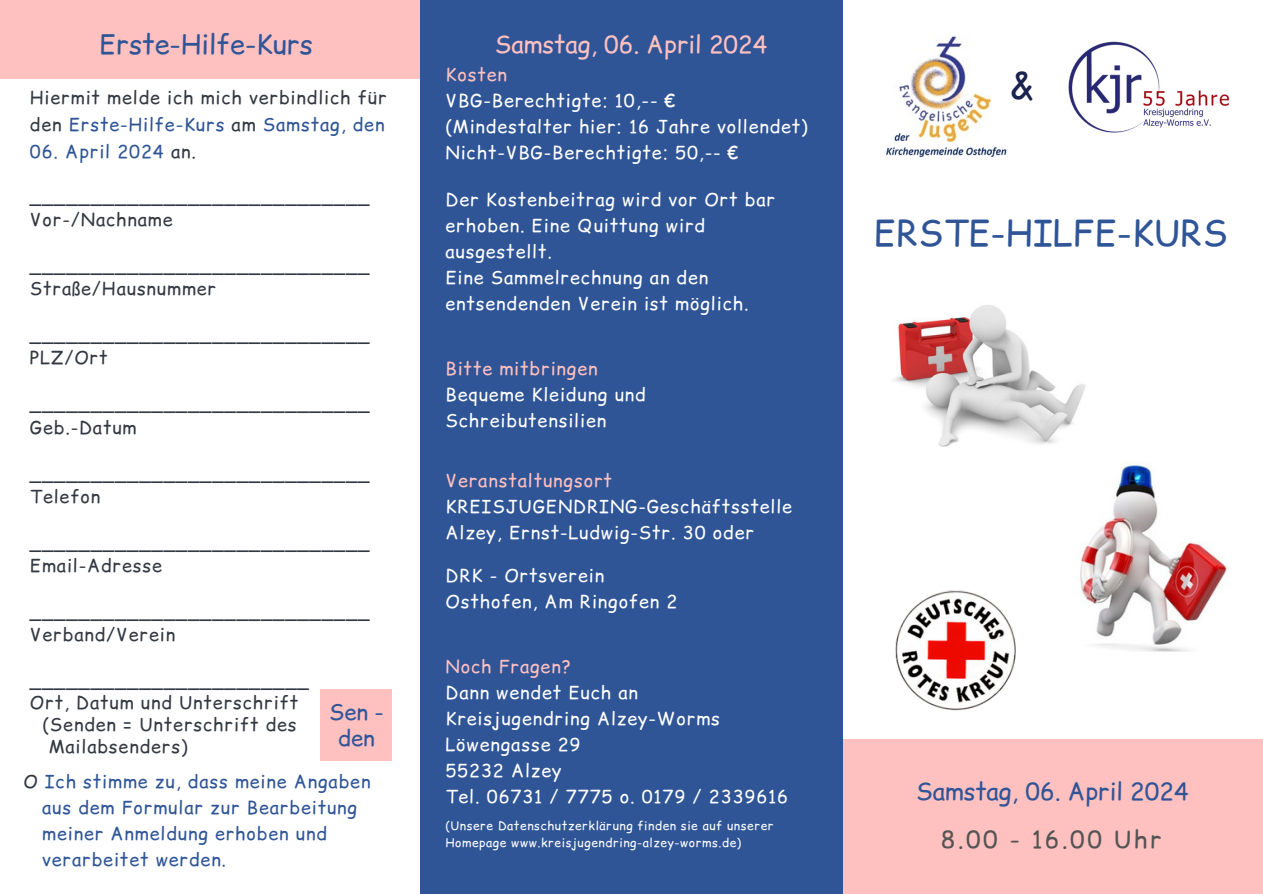
<style>
.page{position:relative;width:1263px;height:894px;background:#fff}
.page>*{position:absolute;margin:0;border:0;box-sizing:border-box;transform-origin:0 0}
.t1{font:36px "Comic Relief";color:#2f5597}
.t2{font:36px "Comic Relief";color:#1a234f}
.t3{font:27px "Comic Relief";color:#2f5597}
.t4{font:24px "Comic Relief";color:#2f5597}
.t5{font:24px "Comic Relief";color:#ffc0c0}
.t6{font:24px "Comic Relief";letter-spacing:.1em;color:#545454}
.t7{font:22.05px "Comic Relief";color:#2f5597}
.t8{font:18px/27px "Comic Relief";letter-spacing:.05em;color:#333942}
.t9{font:18px/26px "Comic Relief";letter-spacing:.05em;color:#fff}
.t10{font:18px "Comic Relief";letter-spacing:.05em;color:#2f5597}
.t11{font:18px "Comic Relief";letter-spacing:.05em;color:#ffc0c0}
.t12{font:12px/17px "Comic Relief";letter-spacing:.05em;color:#fff}
.s1{color:#2f5597}
.s2{color:#333942}
</style>
<div class="page">
<div style="left:0;top:0;width:422px;height:78px;background:#ffc0c0"></div>
<div style="left:839px;top:739px;width:424px;height:154px;background:#ffc0c0"></div>
<div style="left:420px;top:0;width:423px;height:893px;background:#2f5597"></div>
<img style="left:895px;top:590px;width:121px;height:121px">
<img style="left:1080px;top:461px;width:148px;height:190px">
<img style="left:894px;top:305px;width:192px;height:142px">
<div style="left:320px;top:688px;width:72px;height:72px;background:#ffc0c0"></div>
<img style="left:886px;top:36px;width:121px;height:121px">
<img style="left:1068px;top:41px;width:162px;height:92px">
<p class="t3" style="left:99px;top:25px;width:215px">Erste-Hilfe-Kurs</p>
<p class="t8" style="left:30px;top:83px;width:358px">Hiermit melde ich mich verbindlich für den <span class="s1">Erste-Hilfe-Kurs</span> am <span class="s1">Samstag, den</span></p>
<p class="t10" style="left:30px;top:138px;width:168px">06. April 2024 <span class="s2">an.</span></p>
<p class="t8" style="left:30px;top:182px;width:341px">____________________________</p>
<p class="t8" style="left:30px;top:205px;width:144px">Vor-/Nachname</p>
<p class="t8" style="left:30px;top:251px;width:341px">____________________________</p>
<p class="t8" style="left:30px;top:274px;width:188px">Straße/Hausnummer</p>
<p class="t8" style="left:30px;top:320px;width:341px">____________________________</p>
<p class="t8" style="left:30px;top:343px;width:79px">PLZ/Ort</p>
<p class="t8" style="left:30px;top:389px;width:341px">____________________________</p>
<p class="t8" style="left:30px;top:412px;width:108px">Geb.-Datum</p>
<p class="t8" style="left:30px;top:458px;width:341px">____________________________</p>
<p class="t8" style="left:30px;top:481px;width:72px">Telefon</p>
<p class="t8" style="left:30px;top:528px;width:341px">____________________________</p>
<p class="t8" style="left:30px;top:551px;width:134px">Email-Adresse</p>
<p class="t8" style="left:30px;top:597px;width:341px">____________________________</p>
<p class="t8" style="left:30px;top:620px;width:147px">Verband/Verein</p>
<p class="t8" style="left:30px;top:666px;width:280px">_______________________</p>
<p class="t8" style="left:30px;top:688px;width:270px">Ort, Datum und Unterschrift</p>
<p class="t8" style="left:42px;top:710px;width:256px">(Senden = Unterschrift des</p>
<p class="t8" style="left:49px;top:732px;width:140px">Mailabsenders)</p>
<p class="t7" style="left:329px;top:695px;width:56px">Sen -</p>
<p class="t7" style="left:338px;top:722px;width:38px">den</p>
<p class="t10" style="left:23px;top:768px;width:348px"><span class="s2">O</span> Ich stimme zu, dass meine Angaben</p>
<p class="t10" style="left:42px;top:794px;width:316px">aus dem Formular zur Bearbeitung</p>
<p class="t10" style="left:42px;top:820px;width:286px">meiner Anmeldung erhoben und</p>
<p class="t10" style="left:42px;top:846px;width:185px">verarbeitet werden.</p>
<p class="t5" style="left:495px;top:26px;width:274px">Samstag, 06. April 2024</p>
<p class="t11" style="left:445px;top:61px;width:63px">Kosten</p>
<p class="t9" style="left:445px;top:87px;width:232px">VBG-Berechtigte: 10,-- €</p>
<p class="t9" style="left:445px;top:113px;width:364px">(Mindestalter hier: 16 Jahre vollendet)</p>
<p class="t9" style="left:445px;top:139px;width:295px">Nicht-VBG-Berechtigte: 50,-- €</p>
<p class="t9" style="left:445px;top:186px;width:331px">Der Kostenbeitrag wird vor Ort bar erhoben. Eine Quittung wird ausgestellt.</p>
<p class="t9" style="left:445px;top:264px;width:305px">Eine Sammelrechnung an den entsendenden Verein ist möglich.</p>
<p class="t11" style="left:445px;top:355px;width:154px">Bitte mitbringen</p>
<p class="t9" style="left:445px;top:381px;width:202px">Bequeme Kleidung und</p>
<p class="t9" style="left:445px;top:407px;width:162px">Schreibutensilien</p>
<p class="t11" style="left:445px;top:467px;width:168px">Veranstaltungsort</p>
<p class="t9" style="left:445px;top:493px;width:348px">KREISJUGENDRING-Geschäftsstelle</p>
<p class="t9" style="left:445px;top:519px;width:310px">Alzey, Ernst-Ludwig-Str. 30 oder</p>
<p class="t9" style="left:445px;top:562px;width:160px">DRK - Ortsverein</p>
<p class="t9" style="left:445px;top:588px;width:233px">Osthofen, Am Ringofen 2</p>
<p class="t11" style="left:445px;top:653px;width:127px">Noch Fragen?</p>
<p class="t9" style="left:445px;top:679px;width:194px">Dann wendet Euch an</p>
<p class="t9" style="left:445px;top:705px;width:276px">Kreisjugendring Alzey-Worms</p>
<p class="t9" style="left:445px;top:731px;width:137px">Löwengasse 29</p>
<p class="t9" style="left:445px;top:757px;width:118px">55232 Alzey</p>
<p class="t9" style="left:445px;top:783px;width:344px">Tel. 06731 / 7775 o. 0179 / 2339616</p>
<p class="t12" style="left:445px;top:816px;width:330px">(Unsere Datenschutzerklärung finden sie auf unserer<br>Homepage www.kreisjugendring-alzey-worms.de)</p>
<p class="t2" style="left:1010px;top:60px;width:25px">&amp;</p>
<p class="t1" style="left:874px;top:206px;width:356px">ERSTE-HILFE-KURS</p>
<p class="t4" style="left:916px;top:773px;width:274px">Samstag, 06. April 2024</p>
<p class="t6" style="left:941px;top:821px;width:223px">8.00 - 16.00 Uhr</p>
</div>
